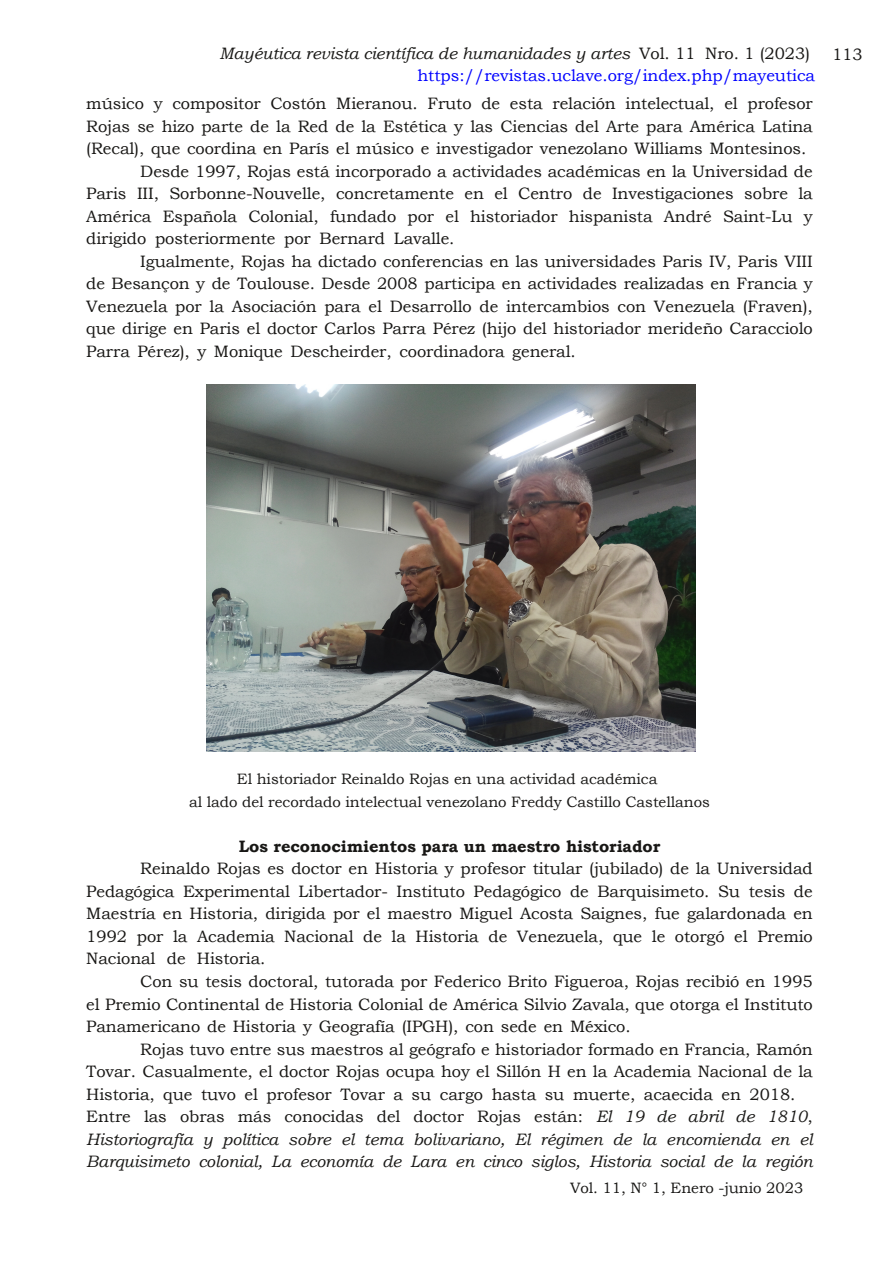
<style>
.page{position:relative;width:893px;height:1263px;background:#fff}
.page>*{position:absolute;margin:0;border:0;box-sizing:border-box;transform-origin:0 0}
.t1{font:16.5px/22.5px "Bookman Old Style";letter-spacing:-.005em;color:#181715;text-align:justify}
.t2{font:italic 16.5px "Bookman Old Style";letter-spacing:-.005em;color:#181715}
.t3{font:16.5px "Bookman Old Style";letter-spacing:-.005em;color:#00f}
.t4{font:700 16.5px "Bookman Old Style";letter-spacing:-.005em;color:#181715}
.t5{font:15px/22.5px "Bookman Old Style";color:#181715;text-align:center}
.s1{font-style:normal}
.s2{font-style:italic}
</style>
<div class="page">
<img style="left:207px;top:385px;width:489px;height:366px">
<p class="t2" style="left:219px;top:43px;width:592px">Mayéutica revista científica de humanidades y artes <span class="s1">Vol. 11 Nro. 1 (2023)</span></p>
<p class="t1" style="left:832px;top:43px;width:32px">113</p>
<p class="t3" style="left:417px;top:66px;width:399px">https://revistas.uclave.org/index.php/mayeutica</p>
<p class="t1" style="left:86px;top:92px;width:728px">músico y compositor Costón Mieranou. Fruto de esta relación intelectual, el profesor</p>
<p class="t1" style="left:86px;top:115px;width:728px">Rojas se hizo parte de la Red de la Estética y las Ciencias del Arte para América Latina</p>
<p class="t1" style="left:86px;top:137px;width:721px">(Recal), que coordina en París el músico e investigador venezolano Williams Montesinos.</p>
<p class="t1" style="left:140px;top:160px;width:674px">Desde 1997, Rojas está incorporado a actividades académicas en la Universidad de</p>
<p class="t1" style="left:86px;top:182px;width:728px">Paris III, Sorbonne-Nouvelle, concretamente en el Centro de Investigaciones sobre la</p>
<p class="t1" style="left:86px;top:205px;width:728px">América Española Colonial, fundado por el historiador hispanista André Saint-Lu y</p>
<p class="t1" style="left:86px;top:227px;width:370px">dirigido posteriormente por Bernard Lavalle.</p>
<p class="t1" style="left:140px;top:250px;width:674px">Igualmente, Rojas ha dictado conferencias en las universidades Paris IV, Paris VIII</p>
<p class="t1" style="left:86px;top:272px;width:728px">de Besançon y de Toulouse. Desde 2008 participa en actividades realizadas en Francia y</p>
<p class="t1" style="left:86px;top:295px;width:728px">Venezuela por la Asociación para el Desarrollo de intercambios con Venezuela (Fraven),</p>
<p class="t1" style="left:86px;top:317px;width:728px">que dirige en Paris el doctor Carlos Parra Pérez (hijo del historiador merideño Caracciolo</p>
<p class="t1" style="left:86px;top:340px;width:491px">Parra Pérez), y Monique Descheirder, coordinadora general.</p>
<p class="t5" style="left:189px;top:768px;width:522px">El historiador Reinaldo Rojas en una actividad académica<br>al lado del recordado intelectual venezolano Freddy Castillo Castellanos</p>
<p class="t4" style="left:239px;top:836px;width:423px">Los reconocimientos para un maestro historiador</p>
<p class="t1" style="left:86px;top:857px;width:728px;text-indent:54px">Reinaldo Rojas es doctor en Historia y profesor titular (jubilado) de la Universidad Pedagógica Experimental Libertador- Instituto Pedagógico de Barquisimeto. Su tesis de Maestría en Historia, dirigida por el maestro Miguel Acosta Saignes, fue galardonada en 1992 por la Academia Nacional de la Historia de Venezuela, que le otorgó el Premio Nacional de Historia.</p>
<p class="t1" style="left:86px;top:970px;width:728px;text-indent:54px">Con su tesis doctoral, tutorada por Federico Brito Figueroa, Rojas recibió en 1995 el Premio Continental de Historia Colonial de América Silvio Zavala, que otorga el Instituto Panamericano de Historia y Geografía (IPGH), con sede en México.</p>
<p class="t1" style="left:86px;top:1037px;width:728px;text-align:left;text-indent:54px">Rojas tuvo entre sus maestros al geógrafo e historiador formado en Francia, Ramón Tovar. Casualmente, el doctor Rojas ocupa hoy el Sillón H en la Academia Nacional de la Historia, que tuvo el profesor Tovar a su cargo hasta su muerte, acaecida en 2018.<br>Entre las obras más conocidas del doctor Rojas están: <span class="s2">El 19 de abril de 1810</span>, <span class="s2">Historiografía y política sobre el tema bolivariano, El régimen de la encomienda en el Barquisimeto colonial, La economía de Lara en cinco siglos, Historia social de la región</span></p>
<p class="t5" style="left:570px;top:1176px;width:235px">Vol. 11, N° 1, Enero -junio 2023</p>
</div>
